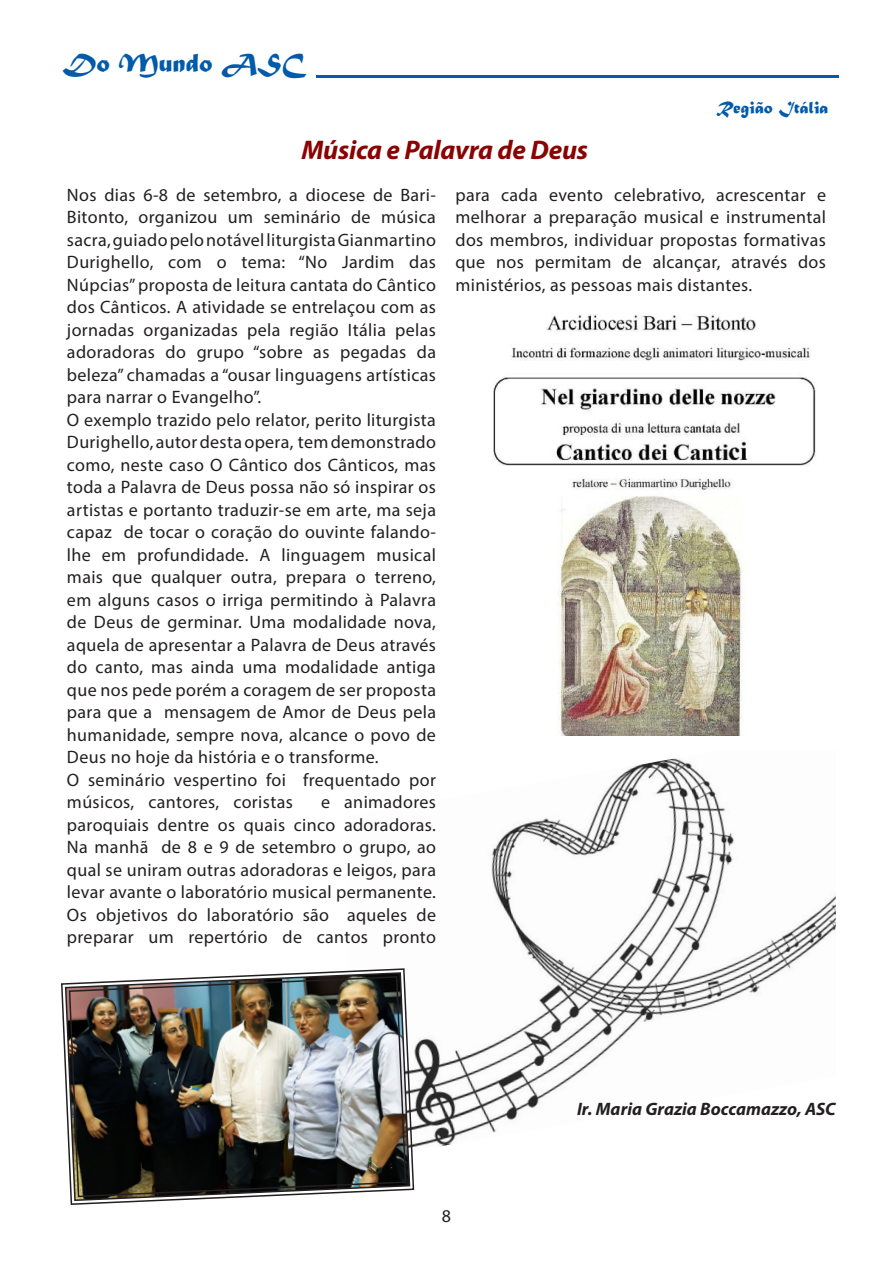
<style>
.page{position:relative;width:893px;height:1263px;background:#fff}
.page>*{position:absolute;margin:0;border:0;box-sizing:border-box;transform-origin:0 0}
.t1{font:italic 700 27px "Myriad Pro";letter-spacing:-.01em;color:#8b0202}
.t2{font:27px "Matura MT Script Capitals";color:#015aaa}
.t3{font:18px/22.5px "Myriad Pro";letter-spacing:.02em;color:#231f20;text-align:justify}
.t4{font:italic 700 18px "Myriad Pro";color:#231f20}
.t5{font:18px "Matura MT Script Capitals";color:#015aaa}
</style>
<div class="page">
<img style="left:415px;top:758px;width:421px;height:389px">
<svg style="left:61px;top:968px;width:354px;height:237px"></svg>
<svg style="left:64px;top:971px;width:347px;height:231px"></svg>
<img style="left:68px;top:975px;width:339px;height:223px">
<img style="left:493px;top:314px;width:323px;height:421px">
<hr style="left:316px;top:75px;width:522px;height:3px;background:#015aaa">
<p class="t2" style="left:63px;top:46px;width:244px">Do Mundo ASC</p>
<p class="t1" style="left:301px;top:132px;width:288px">Música e Palavra de Deus</p>
<p class="t5" style="left:716px;top:97px;width:114px">Região Itália</p>
<p class="t3" style="left:67px;top:183px;width:371px">Nos dias 6-8 de setembro, a diocese de Bari-Bitonto, organizou um seminário de música sacra, guiado pelo notável liturgista Gianmartino Durighello, com o tema: “No Jardim das Núpcias” proposta de leitura cantata do Cântico dos Cânticos. A atividade se entrelaçou com as jornadas organizadas pela região Itália pelas adoradoras do grupo “sobre as pegadas da beleza” chamadas a “ousar linguagens artísticas para narrar o Evangelho”.</p>
<p class="t3" style="left:67px;top:408px;width:371px">O exemplo trazido pelo relator, perito liturgista Durighello, autor desta opera, tem demonstrado como, neste caso O Cântico dos Cânticos, mas toda a Palavra de Deus possa não só inspirar os artistas e portanto traduzir-se em arte, ma seja capaz de tocar o coração do ouvinte falando&shy;lhe em profundidade. A linguagem musical mais que qualquer outra, prepara o terreno, em alguns casos o irriga permitindo à Palavra de Deus de germinar. Uma modalidade nova, aquela de apresentar a Palavra de Deus através do canto, mas ainda uma modalidade antiga que nos pede porém a coragem de ser proposta para que a mensagem de Amor de Deus pela humanidade, sempre nova, alcance o povo de Deus no hoje da história e o transforme.</p>
<p class="t3" style="left:67px;top:768px;width:370px">O seminário vespertino foi frequentado por músicos, cantores, coristas</p>
<p class="t3" style="left:67px;top:791px;width:371px;text-indent:254px">e animadores paroquiais dentre os quais cinco adoradoras.<br>Na manhã de 8 e 9 de setembro o grupo, ao qual se uniram outras adoradoras e leigos, para levar avante o laboratório musical permanente.<br>Os objetivos do laboratório são aqueles de preparar um repertório de cantos pronto</p>
<p class="t3" style="left:455px;top:183px;width:372px">para cada evento celebrativo, acrescentar e melhorar a preparação musical e instrumental dos membros, individuar propostas formativas que nos permitam de alcançar, através dos ministérios, as pessoas mais distantes.</p>
<p class="t4" style="left:577px;top:1097px;width:260px">Ir. Maria Grazia Boccamazzo, ASC</p>
<p class="t3" style="left:442px;top:1205px;width:11px">8</p>
</div>
